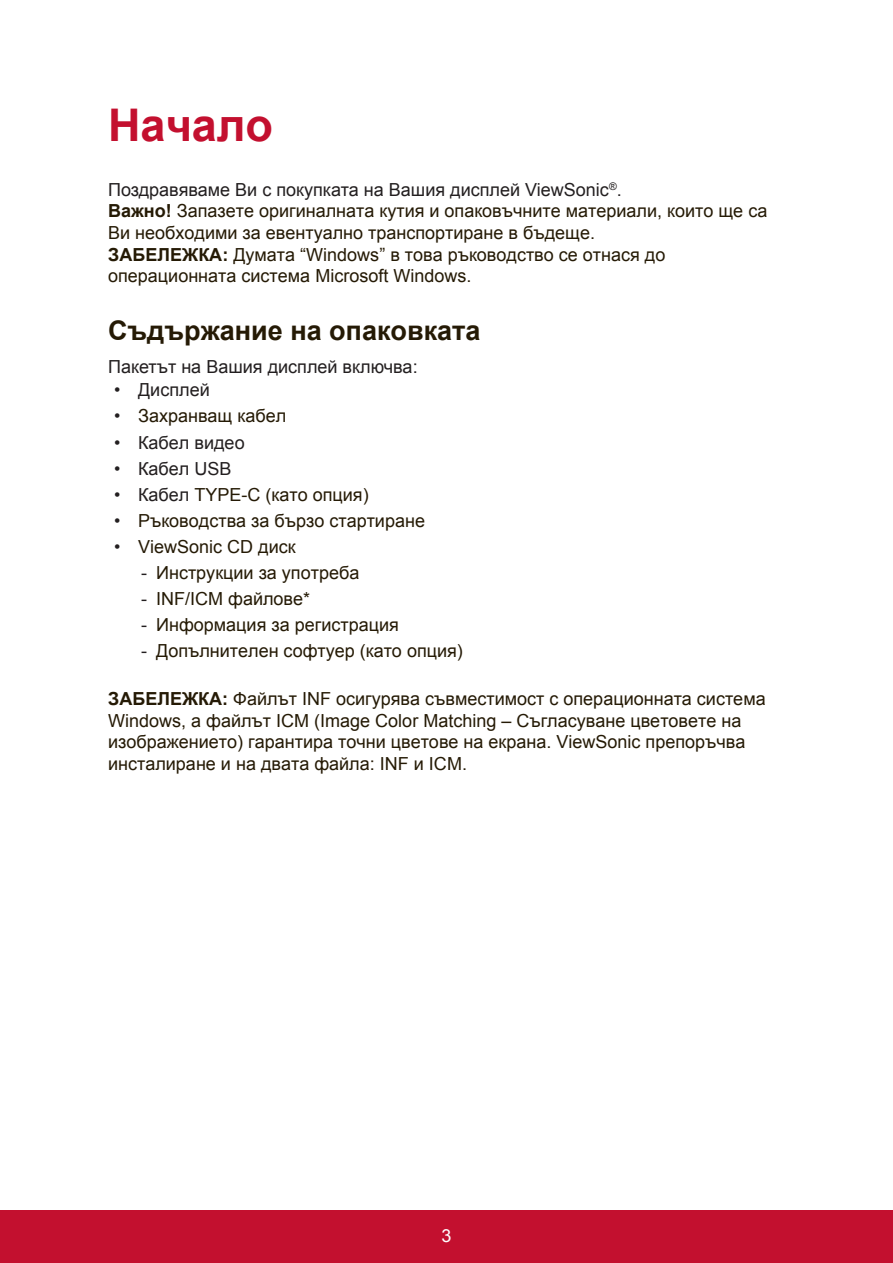
<style>
.page{position:relative;width:893px;height:1263px;background:#fff}
.page>*{position:absolute;margin:0;border:0;box-sizing:border-box;transform-origin:0 0}
.t1{font:700 45px "Arial";color:#c3102f}
.t2{font:700 27px "Arial";color:#251a05}
.t3{font:18px/21.6px "Arial";color:#251a05}
.t4{font:18px "Arial";color:#231f20}
.t5{font:18px "Arial";color:#fff}
.s1{color:#231f20}
.s2{font-weight:700}
</style>
<div class="page">
<div style="left:0;top:1210px;width:892px;height:53px;background:#c3102f"></div>
<h1 class="t1" style="left:108px;top:95px;width:166px">Начало</h1>
<p class="t3" style="left:108px;top:179px;width:660px"><span class="s1">Поздравяваме Ви с покупката на Вашия дисплей ViewSonic</span><sup>®</sup><span class="s1">.<br></span><span class="s2">Важно!</span> Запазете оригиналната кутия и опаковъчните материали, които ще са Ви необходими за евентуално транспортиране в бъдеще.<br><span class="s2">ЗАБЕЛЕЖКА:</span> Думата “Windows” в това ръководство се отнася до операционната система Microsoft Windows.</p>
<h2 class="t2" style="left:108px;top:312px;width:374px">Съдържание на опаковката</h2>
<p class="t4" style="left:108px;top:355px;width:311px">Пакетът на Вашия дисплей включва:</p>
<p class="t4" style="left:114px;top:378px;width:97px">• Дисплей</p>
<p class="t3" style="left:114px;top:405px;width:173px"><span class="s1">•</span> Захранващ кабел</p>
<p class="t4" style="left:114px;top:430px;width:132px">• Кабел видео</p>
<p class="t4" style="left:114px;top:456px;width:119px">• Кабел USB</p>
<p class="t3" style="left:114px;top:484px;width:256px"><span class="s1">• Кабел</span> TYPE-C (като опция)</p>
<p class="t3" style="left:114px;top:510px;width:312px"><span class="s1">•</span> Ръководства за бързо стартиране</p>
<p class="t3" style="left:114px;top:536px;width:183px"><span class="s1">•</span> ViewSonic CD диск</p>
<p class="t3" style="left:141px;top:562px;width:220px"><span class="s1">-</span> Инструкции за употреба</p>
<p class="t3" style="left:141px;top:588px;width:170px"><span class="s1">-</span> INF/ICM файлове*</p>
<p class="t3" style="left:141px;top:614px;width:259px"><span class="s1">-</span> Информация за регистрация</p>
<p class="t3" style="left:141px;top:640px;width:323px"><span class="s1">-</span> Допълнителен софтуер (като опция)</p>
<p class="t3" style="left:108px;top:688px;width:658px"><span class="s2">ЗАБЕЛЕЖКА:</span> Файлът INF осигурява съвместимост с операционната система Windows, а файлът ICM (Image Color Matching – Съгласуване цветовете на изображението) гарантира точни цветове на екрана. ViewSonic препоръчва инсталиране и на двата файла: INF и ICM.</p>
<p class="t5" style="left:441px;top:1223px;width:12px">3</p>
</div>
